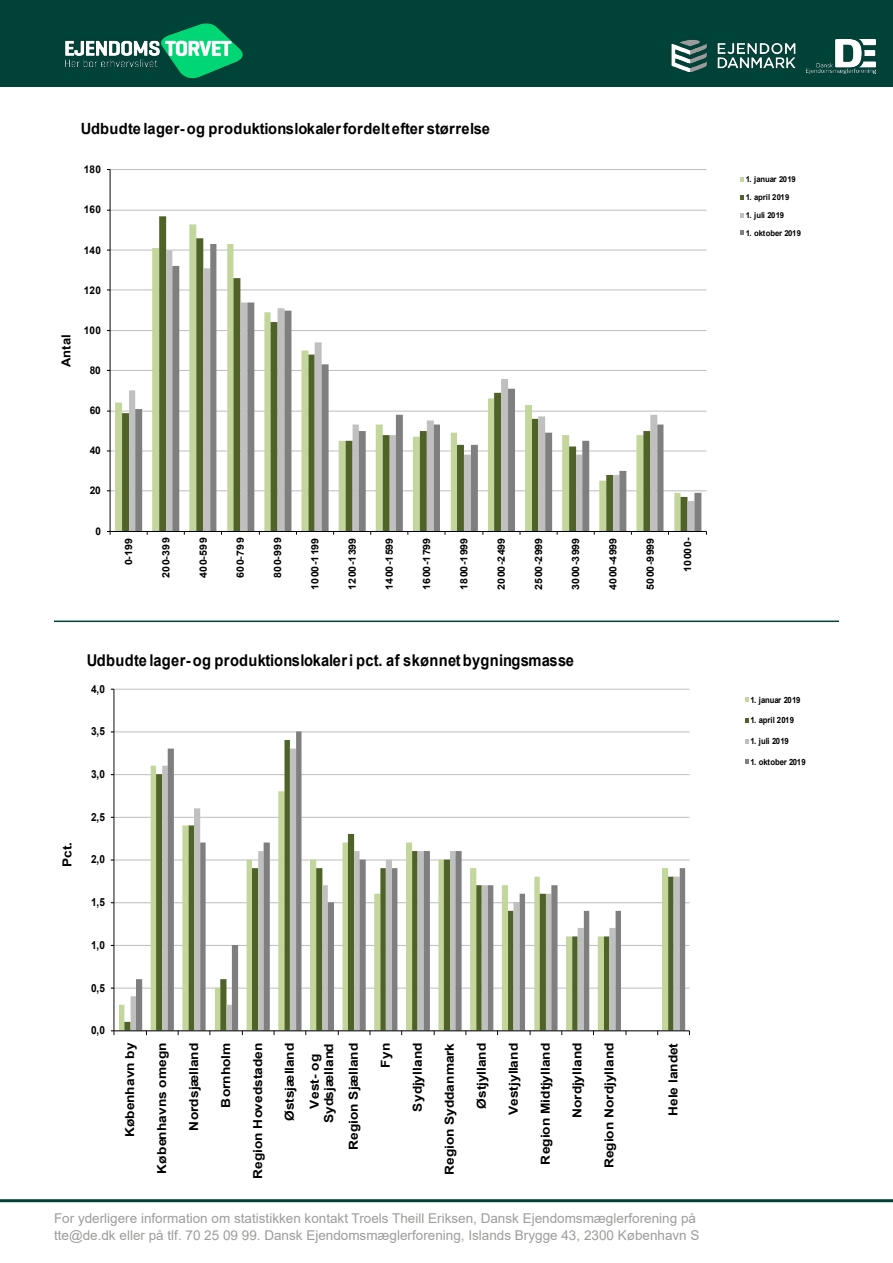
<style>
.page{position:relative;width:893px;height:1263px;background:#fff}
.page>*{position:absolute;margin:0;border:0;box-sizing:border-box;transform-origin:0 0}
.t1{font:700 16.2px "Arial";letter-spacing:.02em;color:#000;scale:.91 1}
.t2{font:700 15.45px "Arial";letter-spacing:.02em;color:#000;scale:.95 1}
.t3{font:13.5px/16.2px "Arial";color:#9c9d9b}
.t4{font:700 12.3px/24.9px "Arial";letter-spacing:.005em;color:#000;text-align:center;scale:1.1 1}
.t5{font:700 12.3px "Arial";letter-spacing:.005em;color:#000;scale:1.05 1}
.t6{font:700 11.1px "Arial";color:#000;scale:.91 1}
.t7{font:700 10.5px "Arial";letter-spacing:-.02em;color:#000;scale:.95 1}
.t8{font:700 10.05px "Arial";letter-spacing:-.02em;color:#000;scale:1.05 1}
.t9{font:700 8.55px "Arial";letter-spacing:-.035em;color:#000;scale:.91 1}
.t10{font:700 8.55px "Arial";letter-spacing:-.01em;color:#000;scale:.91 1}
.t11{font:700 8.55px "Arial";letter-spacing:.01em;color:#000;scale:.91 1}
.t12{font:700 8.1px "Arial";letter-spacing:-.035em;color:#000;scale:.95 1}
.t13{font:700 8.1px "Arial";letter-spacing:-.01em;color:#000;scale:.95 1}
.t14{font:700 8.1px "Arial";letter-spacing:.01em;color:#000;scale:.95 1}
</style>
<div class="page">
<hr style="left:0;top:1199px;width:893px;height:3px;background:#004238">
<hr style="left:54px;top:620px;width:785px;height:2px;background:#004238">
<hr style="left:110px;top:490px;width:596px;height:1px;background:#bfbfbf">
<hr style="left:110px;top:451px;width:596px;height:1px;background:#bfbfbf">
<hr style="left:110px;top:411px;width:596px;height:1px;background:#bfbfbf">
<hr style="left:110px;top:370px;width:596px;height:1px;background:#bfbfbf">
<hr style="left:110px;top:330px;width:596px;height:1px;background:#bfbfbf">
<hr style="left:110px;top:289px;width:596px;height:1px;background:#bfbfbf">
<hr style="left:110px;top:250px;width:596px;height:1px;background:#bfbfbf">
<hr style="left:110px;top:210px;width:596px;height:1px;background:#bfbfbf">
<hr style="left:110px;top:169px;width:596px;height:1px;background:#bfbfbf">
<svg style="left:122px;top:216px;width:82px;height:315px"></svg>
<svg style="left:135px;top:244px;width:566px;height:287px"></svg>
<hr style="left:110px;top:170px;width:1px;height:361px;background:#000">
<hr style="left:110px;top:531px;width:596px;height:1px;background:#000">
<svg style="left:740px;top:177px;width:4px;height:4px"></svg>
<svg style="left:740px;top:195px;width:4px;height:4px"></svg>
<svg style="left:740px;top:213px;width:4px;height:4px"></svg>
<svg style="left:740px;top:231px;width:4px;height:4px"></svg>
<hr style="left:114px;top:988px;width:575px;height:1px;background:#c0c0c0">
<hr style="left:114px;top:945px;width:575px;height:1px;background:#c0c0c0">
<hr style="left:114px;top:902px;width:575px;height:1px;background:#c0c0c0">
<hr style="left:114px;top:860px;width:575px;height:1px;background:#c0c0c0">
<hr style="left:114px;top:817px;width:575px;height:1px;background:#c0c0c0">
<hr style="left:114px;top:774px;width:575px;height:1px;background:#c0c0c0">
<hr style="left:114px;top:731px;width:575px;height:1px;background:#c0c0c0">
<hr style="left:114px;top:689px;width:575px;height:1px;background:#c0c0c0">
<svg style="left:136px;top:731px;width:549px;height:299px"></svg>
<hr style="left:114px;top:689px;width:1px;height:342px;background:#000">
<hr style="left:114px;top:1030px;width:575px;height:1px;background:#000">
<svg style="left:111px;top:1030px;width:4px;height:5px"></svg>
<svg style="left:745px;top:697px;width:4px;height:5px"></svg>
<svg style="left:745px;top:719px;width:4px;height:4px"></svg>
<svg style="left:745px;top:739px;width:4px;height:4px"></svg>
<svg style="left:745px;top:760px;width:4px;height:4px"></svg>
<hr style="left:0;top:0;width:1px;height:87px;background:#004238">
<div style="left:1px;top:0;width:892px;height:87px;background:#004238"></div>
<img style="left:65px;top:23px;width:178px;height:56px">
<img style="left:807px;top:39px;width:68px;height:35px">
<img style="left:671px;top:39px;width:125px;height:33px">
<p class="t2" style="left:81px;top:118px;width:432px">Udbudte lager-og produktionslokaler fordelt efter størrelse</p>
<p class="t7" style="left:84px;top:162px;width:20px">180</p>
<p class="t7" style="left:84px;top:202px;width:20px">160</p>
<p class="t7" style="left:84px;top:242px;width:20px">140</p>
<p class="t5" style="left:58px;top:367px;width:32px;rotate:-90deg">Antal</p>
<p class="t7" style="left:84px;top:283px;width:20px">120</p>
<p class="t7" style="left:84px;top:323px;width:20px">100</p>
<p class="t7" style="left:90px;top:363px;width:13px">80</p>
<p class="t7" style="left:90px;top:403px;width:13px">60</p>
<p class="t7" style="left:90px;top:443px;width:13px">40</p>
<p class="t7" style="left:90px;top:483px;width:13px">20</p>
<p class="t7" style="left:95px;top:523px;width:7px">0</p>
<p class="t8" style="left:122px;top:565px;width:28px;rotate:-90deg">0-199</p>
<p class="t8" style="left:159px;top:577px;width:40px;rotate:-90deg">200-399</p>
<p class="t8" style="left:196px;top:577px;width:40px;rotate:-90deg">400-599</p>
<p class="t8" style="left:233px;top:577px;width:40px;rotate:-90deg">600-799</p>
<p class="t8" style="left:271px;top:577px;width:40px;rotate:-90deg">800-999</p>
<p class="t8" style="left:308px;top:590px;width:50px;rotate:-90deg">1000-1199</p>
<p class="t8" style="left:345px;top:590px;width:50px;rotate:-90deg">1200-1399</p>
<p class="t8" style="left:382px;top:590px;width:50px;rotate:-90deg">1400-1599</p>
<p class="t8" style="left:420px;top:590px;width:50px;rotate:-90deg">1600-1799</p>
<p class="t8" style="left:457px;top:590px;width:50px;rotate:-90deg">1800-1999</p>
<p class="t8" style="left:494px;top:590px;width:50px;rotate:-90deg">2000-2499</p>
<p class="t8" style="left:531px;top:590px;width:50px;rotate:-90deg">2500-2999</p>
<p class="t8" style="left:569px;top:590px;width:50px;rotate:-90deg">3000-3999</p>
<p class="t8" style="left:606px;top:590px;width:50px;rotate:-90deg">4000-4999</p>
<p class="t8" style="left:643px;top:590px;width:50px;rotate:-90deg">5000-9999</p>
<p class="t8" style="left:680px;top:571px;width:33px;rotate:-90deg">10000-</p>
<p class="t4" style="left:55px;top:867px;width:24px;rotate:-90deg">Pct.</p>
<p class="t1" style="left:87px;top:649px;width:537px">Udbudte lager-og produktionslokaler i pct. af skønnet bygningsmasse</p>
<p class="t6" style="left:91px;top:681px;width:17px">4,0</p>
<p class="t6" style="left:91px;top:723px;width:17px">3,5</p>
<p class="t6" style="left:91px;top:766px;width:17px">3,0</p>
<p class="t6" style="left:91px;top:809px;width:17px">2,5</p>
<p class="t6" style="left:91px;top:852px;width:17px">2,0</p>
<p class="t6" style="left:91px;top:894px;width:17px">1,5</p>
<p class="t6" style="left:91px;top:937px;width:17px">1,0</p>
<p class="t6" style="left:91px;top:980px;width:17px">0,5</p>
<p class="t6" style="left:91px;top:1022px;width:17px">0,0</p>
<p class="t4" style="left:118px;top:1137px;width:88px;rotate:-90deg">København by</p>
<p class="t4" style="left:149px;top:1174px;width:121px;rotate:-90deg">Københavns omegn</p>
<p class="t4" style="left:181px;top:1130px;width:81px;rotate:-90deg">Nordsjælland</p>
<p class="t4" style="left:213px;top:1108px;width:61px;rotate:-90deg">Bornholm</p>
<p class="t4" style="left:245px;top:1179px;width:126px;rotate:-90deg">Region Hovedstaden</p>
<p class="t4" style="left:277px;top:1121px;width:73px;rotate:-90deg">Østsjælland<br>Vest- og</p>
<p class="t4" style="left:316px;top:1150px;width:99px;text-align:right;rotate:-90deg">Sydsjælland<br>Region Sjælland</p>
<p class="t4" style="left:373px;top:1067px;width:24px;rotate:-90deg">Fyn</p>
<p class="t4" style="left:405px;top:1111px;width:64px;rotate:-90deg">Sydjylland</p>
<p class="t4" style="left:437px;top:1175px;width:122px;rotate:-90deg">Region Syddanmark</p>
<p class="t4" style="left:469px;top:1109px;width:62px;rotate:-90deg">Østjylland</p>
<p class="t4" style="left:501px;top:1115px;width:67px;rotate:-90deg">Vestjylland</p>
<p class="t4" style="left:533px;top:1165px;width:112px;rotate:-90deg">Region Midtjylland</p>
<p class="t4" style="left:565px;top:1118px;width:70px;rotate:-90deg">Nordjylland</p>
<p class="t4" style="left:597px;top:1168px;width:115px;rotate:-90deg">Region Nordjylland</p>
<p class="t4" style="left:661px;top:1116px;width:68px;rotate:-90deg">Hele landet</p>
<p class="t3" style="left:54px;top:1210px;width:647px">For yderligere information om statistikken kontakt Troels Theill Eriksen, Dansk Ejendomsmæglerforening på tte@de.dk eller på tlf. 70 25 09 99. Dansk Ejendomsmæglerforening, Islands Brygge 43, 2300 København S</p>
<p class="t12" style="left:746px;top:173px;width:54px">1. januar 2019</p>
<p class="t14" style="left:746px;top:191px;width:48px">1. april 2019</p>
<p class="t12" style="left:746px;top:209px;width:42px">1. juli 2019</p>
<p class="t13" style="left:746px;top:227px;width:60px">1. oktober 2019</p>
<p class="t9" style="left:750px;top:693px;width:56px">1. januar 2019</p>
<p class="t11" style="left:750px;top:714px;width:50px">1. april 2019</p>
<p class="t9" style="left:750px;top:735px;width:44px">1. juli 2019</p>
<p class="t10" style="left:750px;top:756px;width:62px">1. oktober 2019</p>
</div>
